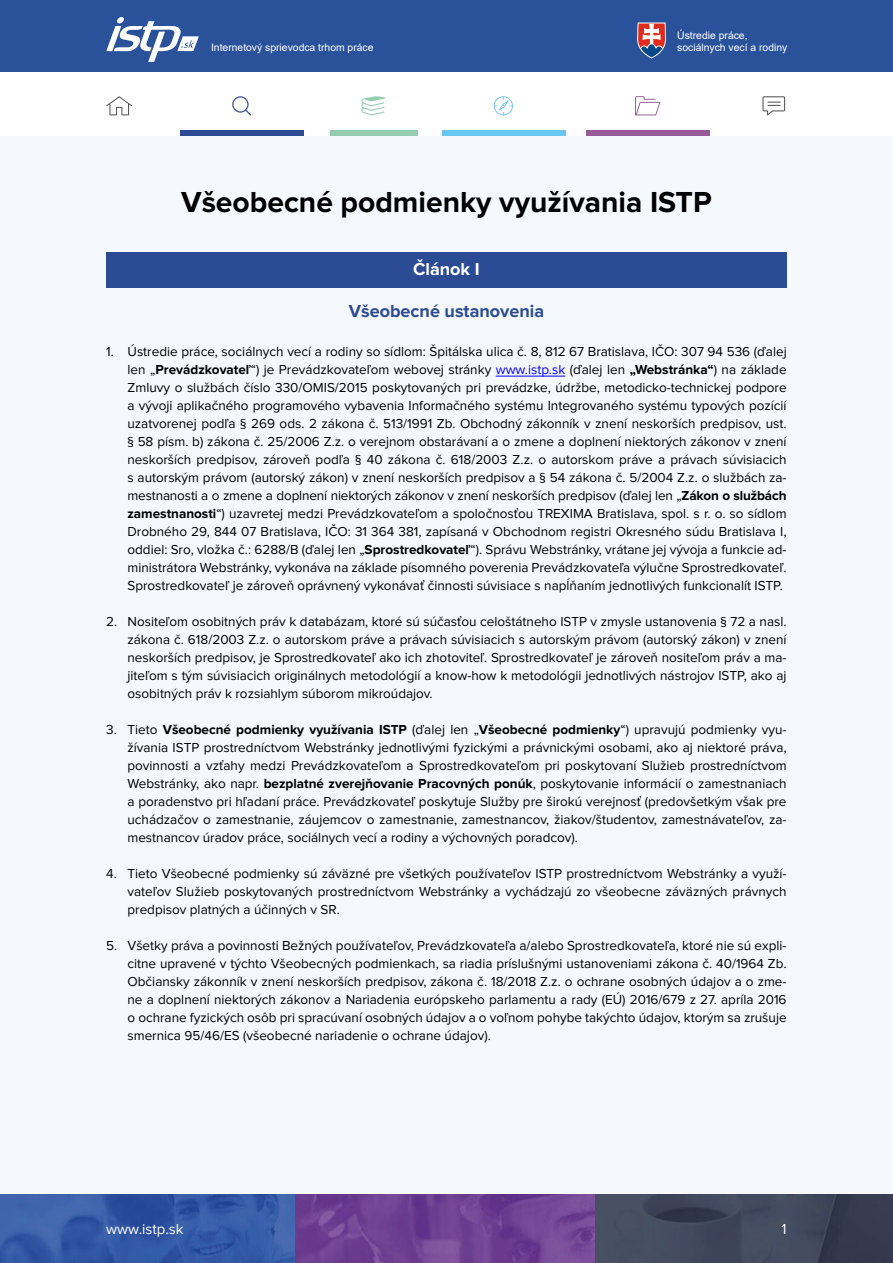
<style>
.page{position:relative;width:893px;height:1263px;background:#fff}
.page>*{position:absolute;margin:0;border:0;box-sizing:border-box;transform-origin:0 0}
.t1{font:700 30px "Proxima Nova";color:#000}
.t2{font:700 18px "Proxima Nova";color:#2b4b94}
.t3{font:700 18px "Proxima Nova";color:#fff}
.t4{font:15px "Proxima Nova";color:#fff}
.t5{font:13.5px/18px "Proxima Nova";color:#000;text-align:justify}
.t6{font:10.35px "Arial";color:#fff}
.s1{font-weight:700}
.s2{color:#00f}
</style>
<div class="page">
<div style="left:180px;top:130px;width:123px;height:6px;background:#2b4b94"></div>
<div style="left:587px;top:130px;width:123px;height:6px;background:#975a98"></div>
<div style="left:442px;top:130px;width:123px;height:6px;background:#69c8f3"></div>
<div style="left:330px;top:130px;width:87px;height:6px;background:#94cdb2"></div>
<svg style="left:106px;top:96px;width:26px;height:19px"></svg>
<svg style="left:232px;top:96px;width:19px;height:19px"></svg>
<svg style="left:361px;top:96px;width:24px;height:19px"></svg>
<svg style="left:494px;top:96px;width:19px;height:19px"></svg>
<svg style="left:635px;top:96px;width:25px;height:19px"></svg>
<svg style="left:762px;top:96px;width:23px;height:19px"></svg>
<div style="left:0;top:0;width:893px;height:72px;background:#2a529b"></div>
<div style="left:0;top:136px;width:893px;height:1127px;background:#f5f8fd"></div>
<svg style="left:106px;top:17px;width:93px;height:45px"></svg>
<svg style="left:637px;top:23px;width:29px;height:35px"></svg>
<img style="left:0;top:1194px;width:295px;height:69px">
<svg style="left:295px;top:1194px;width:301px;height:69px;background:#6f4192"></svg>
<img style="left:596px;top:1194px;width:297px;height:69px">
<div style="left:106px;top:252px;width:681px;height:35px;background:#2b4b94"></div>
<hr style="left:496px;top:376px;width:69px;height:1px;background:#00f">
<p class="t6" style="left:677px;top:28px;width:72px">Ústredie práce,</p>
<p class="t6" style="left:211px;top:40px;width:164px">Internetový sprievodca trhom práce</p>
<p class="t6" style="left:677px;top:40px;width:112px">sociálnych vecí a rodiny</p>
<h1 class="t1" style="left:181px;top:185px;width:532px">Všeobecné podmienky využívania ISTP</h1>
<h2 class="t3" style="left:413px;top:259px;width:68px">Článok I</h2>
<h2 class="t2" style="left:349px;top:301px;width:197px">Všeobecné ustanovenia</h2>
<p class="t5" style="left:127px;top:343px;width:661px;text-indent:-21px">1. Ústredie práce, sociálnych vecí a rodiny so sídlom: Špitálska ulica č. 8, 812 67 Bratislava, IČO: 307 94 536 (ďalej len „<span class="s1">Prevádzkovateľ</span>“) je Prevádzkovateľom webovej stránky <span class="s2">www.istp.sk</span> (ďalej len <span class="s1">„Webstránka“</span>) na základe Zmluvy o službách číslo 330/OMIS/2015 poskytovaných pri prevádzke, údržbe, metodicko-technickej podpore a vývoji aplikačného programového vybavenia Informačného systému Integrovaného systému typových pozícií uzatvorenej podľa § 269 ods. 2 zákona č. 513/1991 Zb. Obchodný zákonník v znení neskorších predpisov, ust. § 58 písm. b) zákona č. 25/2006 Z.z. o verejnom obstarávaní a o zmene a doplnení niektorých zákonov v znení neskorších predpisov, zároveň podľa § 40 zákona č. 618/2003 Z.z. o autorskom práve a právach súvisiacich s autorským právom (autorský zákon) v znení neskorších predpisov a § 54 zákona č. 5/2004 Z.z. o službách za&shy;mestnanosti a o zmene a doplnení niektorých zákonov v znení neskorších predpisov (ďalej len „<span class="s1">Zákon o službách zamestnanosti</span>“) uzavretej medzi Prevádzkovateľom a spoločnosťou TREXIMA Bratislava, spol. s r. o. so sídlom Drobného 29, 844 07 Bratislava, IČO: 31 364 381, zapísaná v Obchodnom registri Okresného súdu Bratislava I, oddiel: Sro, vložka č.: 6288/B (ďalej len „<span class="s1">Sprostredkovateľ</span>“). Správu Webstránky, vrátane jej vývoja a funkcie ad&shy;ministrátora Webstránky, vykonáva na základe písomného poverenia Prevádzkovateľa výlučne Sprostredkovateľ.<br>Sprostredkovateľ je zároveň oprávnený vykonávať činnosti súvisiace s napĺňaním jednotlivých funkcionalít ISTP.</p>
<p class="t5" style="left:127px;top:613px;width:661px;text-indent:-21px">2. Nositeľom osobitných práv k databázam, ktoré sú súčasťou celoštátneho ISTP v zmysle ustanovenia § 72 a nasl. zákona č. 618/2003 Z.z. o autorskom práve a právach súvisiacich s autorským právom (autorský zákon) v znení neskorších predpisov, je Sprostredkovateľ ako ich zhotoviteľ. Sprostredkovateľ je zároveň nositeľom práv a ma&shy;jiteľom s tým súvisiacich originálnych metodológií a know-how k metodológii jednotlivých nástrojov ISTP, ako aj osobitných práv k rozsiahlym súborom mikroúdajov.</p>
<p class="t5" style="left:127px;top:721px;width:661px;text-indent:-21px">3. Tieto <span class="s1">Všeobecné podmienky využívania ISTP</span> (ďalej len „<span class="s1">Všeobecné podmienky</span>“) upravujú podmienky vyu&shy;žívania ISTP prostredníctvom Webstránky jednotlivými fyzickými a právnickými osobami, ako aj niektoré práva, povinnosti a vzťahy medzi Prevádzkovateľom a Sprostredkovateľom pri poskytovaní Služieb prostredníctvom Webstránky, ako napr. <span class="s1">bezplatné zverejňovanie Pracovných ponúk</span>, poskytovanie informácií o zamestnaniach a poradenstvo pri hľadaní práce. Prevádzkovateľ poskytuje Služby pre širokú verejnosť (predovšetkým však pre uchádzačov o zamestnanie, záujemcov o zamestnanie, zamestnancov, žiakov/študentov, zamestnávateľov, za&shy;mestnancov úradov práce, sociálnych vecí a rodiny a výchovných poradcov).</p>
<p class="t5" style="left:127px;top:865px;width:661px;text-indent:-21px">4. Tieto Všeobecné podmienky sú záväzné pre všetkých používateľov ISTP prostredníctvom Webstránky a využí&shy;vateľov Služieb poskytovaných prostredníctvom Webstránky a vychádzajú zo všeobecne záväzných právnych predpisov platných a účinných v SR.</p>
<p class="t5" style="left:127px;top:937px;width:661px;text-indent:-21px">5. Všetky práva a povinnosti Bežných používateľov, Prevádzkovateľa a/alebo Sprostredkovateľa, ktoré nie sú expli&shy;citne upravené v týchto Všeobecných podmienkach, sa riadia príslušnými ustanoveniami zákona č. 40/1964 Zb.<br>Občiansky zákonník v znení neskorších predpisov, zákona č. 18/2018 Z.z. o ochrane osobných údajov a o zme&shy;ne a doplnení niektorých zákonov a Nariadenia európskeho parlamentu a rady (EÚ) 2016/679 z 27. apríla 2016 o ochrane fyzických osôb pri spracúvaní osobných údajov a o voľnom pohybe takýchto údajov, ktorým sa zrušuje smernica 95/46/ES (všeobecné nariadenie o ochrane údajov).</p>
<p class="t4" style="left:106px;top:1220px;width:79px">www.istp.sk</p>
<p class="t4" style="left:782px;top:1220px;width:7px">1</p>
</div>
